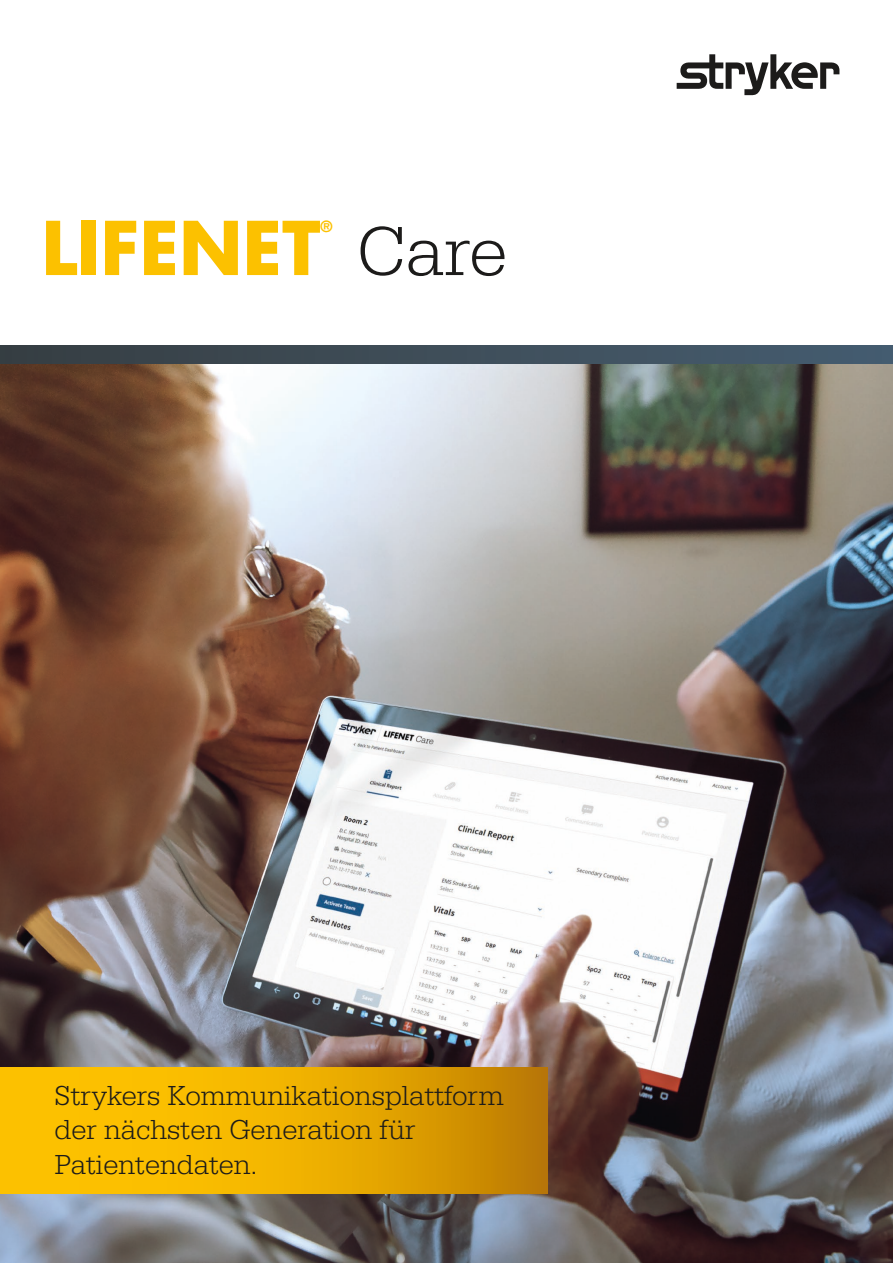
<style>
.page{position:relative;width:893px;height:1263px;background:#fff}
.page>*{position:absolute;margin:0;border:0;box-sizing:border-box;transform-origin:0 0}
.t1{font:700 72px "Futura For Stryker";color:#fcc100}
.t2{font:300 72px "URW Egyptienne TOT";color:#1c1b1a}
.t3{font:300 28.5px/34.5px "URW Egyptienne TOT";color:#1c1b1a}
.t4{font:700 15px "Futura For Stryker";color:#fcc100}
</style>
<div class="page">
<img style="left:0;top:363px;width:893px;height:900px">
<svg style="left:0;top:1067px;width:547px;height:126px"></svg>
<div style="left:0;top:345px;width:893px;height:18px;background:linear-gradient(to right,#373e42,#455d70)"></div>
<svg style="left:677px;top:54px;width:162px;height:41px"></svg>
<h1 class="t1" style="left:41px;top:200px;width:281px">LIFENET</h1>
<p class="t4" style="left:320px;top:216px;width:13px">®</p>
<h1 class="t2" style="left:357px;top:209px;width:152px">Care</h1>
<p class="t3" style="left:55px;top:1078px;width:451px">Strykers Kommunikationsplattform der nächsten Generation für<br>Patientendaten.</p>
</div>
